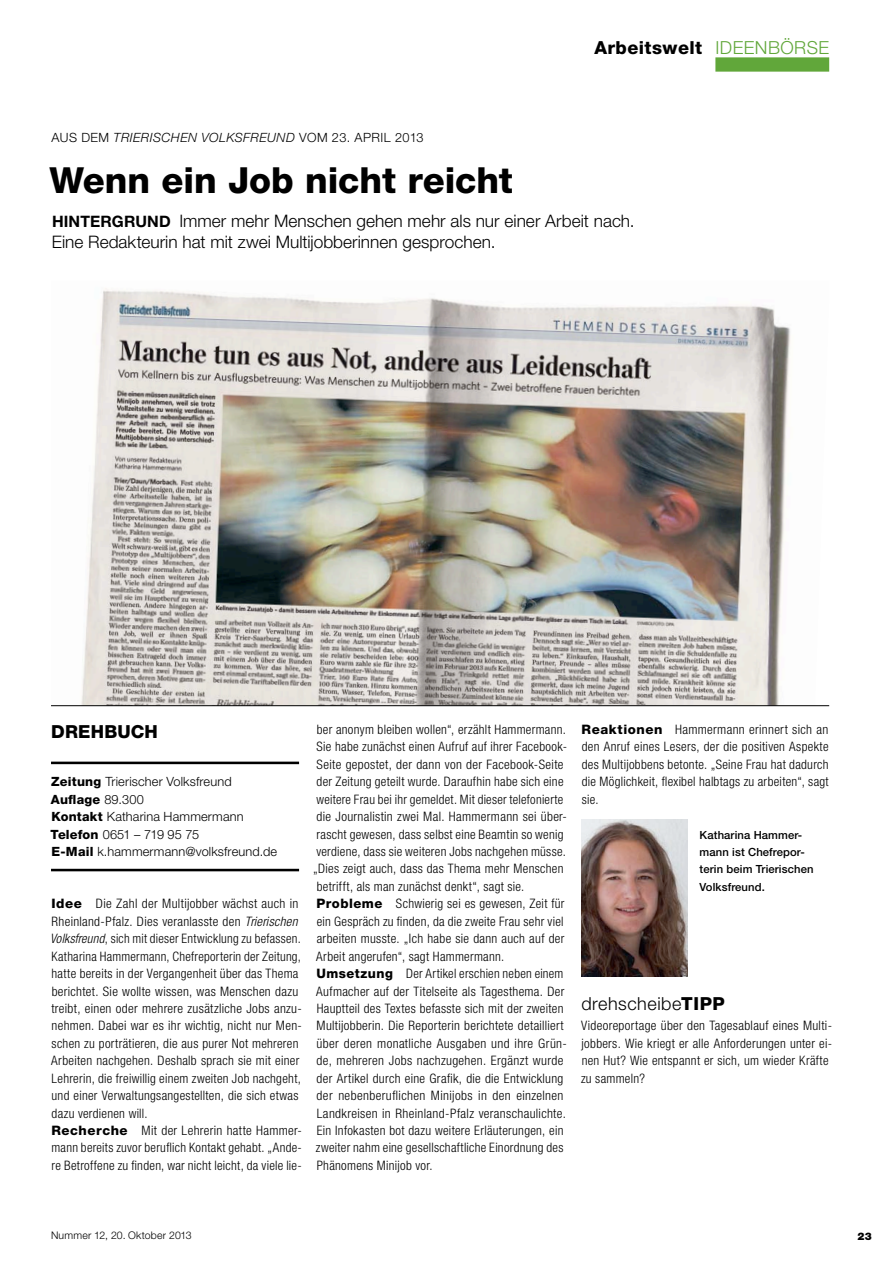
<style>
.page{position:relative;width:893px;height:1263px;background:#fff}
.page>*{position:absolute;margin:0;border:0;box-sizing:border-box;transform-origin:0 0}
.t1{font:800 36px "Helvetica Neue LT Std";letter-spacing:-.005em;color:#000}
.t2{font:800 18px "Helvetica Neue LT Std";letter-spacing:.025em;color:#000}
.t3{font:300 18px "Helvetica Neue LT Std";color:#000}
.t4{font:300 17.25px/21px "Helvetica Neue LT Std";color:#000}
.t5{font:300 condensed 13.05px/17.4px "Helvetica Neue LT Std";letter-spacing:.02em;color:#000}
.t6{font:300 12.75px/17.4px "Helvetica Neue LT Std";letter-spacing:.015em;color:#000}
.t7{font:italic 300 12.75px "Helvetica Neue LT Std";letter-spacing:.04em;color:#000}
.t8{font:500 11.25px/17.4px "Helvetica Neue LT Std";letter-spacing:.01em;color:#000}
.t9{font:300 10.5px "Helvetica Neue LT Std";color:#000}
.t10{font:900 10.5px "Helvetica Neue LT Std";color:#000}
.s1{font-weight:300;color:#61a73a}
.s2{font-style:normal}
.s3{font-style:italic}
.s4{font-weight:700;font-size:15.75px}
.s5{font-weight:800}
.s6{font-weight:800;font-stretch:normal}
</style>
<div class="page">
<img style="left:81px;top:288px;width:710px;height:417px">
<div style="left:715px;top:57px;width:114px;height:15px;background:#61a73a"></div>
<hr style="left:51px;top:762px;width:248px;height:2px;background:#000">
<hr style="left:51px;top:869px;width:248px;height:2px;background:#000">
<img style="left:581px;top:819px;width:106px;height:158px">
<hr style="left:51px;top:705px;width:778px;height:1px;background:#000">
<h2 class="t2" style="left:594px;top:37px;width:236px">Arbeitswelt <span class="s1">ideenbörse</span></h2>
<p class="t7" style="left:52px;top:130px;width:130px"><span class="s2">Aus dem</span> TRIERISCHEN</p>
<p class="t7" style="left:201px;top:130px;width:10px">VOLKSFRE</p>
<p class="t6" style="left:267px;top:129px;width:158px"><span class="s3">UND</span> vom 23. april 2013</p>
<h1 class="t1" style="left:49px;top:159px;width:465px">Wenn ein Job nicht reicht</h1>
<h3 class="t4" style="left:52px;top:210px;width:584px"><span class="s4">HINTERG RUND</span> I mmer mehr Menschen gehen mehr als nur einer Arbeit nach.<br>Eine Redakteurin hat mit zwei Multijobberinnen gesprochen.</h3>
<h2 class="t2" style="left:51px;top:721px;width:108px">Drehbuch</h2>
<p class="t6" style="left:51px;top:773px;width:228px"><span class="s5">Zeitung</span> Trierischer Volksfreund<br><span class="s5">Auflage</span> 89.300<br><span class="s5">Kontakt</span> Katharina Hammermann<br><span class="s5">Telefon</span> 0651 – 719 95 75<br><span class="s5">E-Mail</span> k.hammermann@volksfreund.de</p>
<p class="t5" style="left:50px;top:895px;width:253px"><span class="s6">Idee</span> Die Zahl der Multijobber wächst auch in Rheinland-Pfalz. Dies veranlasste den <span class="s3">Trierischen Volksfreund</span>, sich mit dieser Entwicklung zu befassen.<br>Katharina Hammermann, Chefreporterin der Zeitung, hatte bereits in der Vergangenheit über das Thema berichtet. Sie wollte wissen, was Menschen dazu treibt, einen oder mehrere zusätzliche Jobs anzu&shy;nehmen. Dabei war es ihr wichtig, nicht nur Men&shy;schen zu porträtieren, die aus purer Not mehreren Arbeiten nachgehen. Deshalb sprach sie mit einer Lehrerin, die freiwillig einem zweiten Job nachgeht, und einer Verwaltungsangestellten, die sich etwas dazu verdienen will.<br><span class="s6">Recherche</span> Mit der Lehrerin hatte Hammer&shy;mann bereits zuvor beruflich Kontakt gehabt. „Ande&shy;re Betroffene zu finden, war nicht leicht, da viele lie-</p>
<p class="t5" style="left:313px;top:720px;width:255px">ber anonym bleiben wollen“, erzählt Hammermann.<br>Sie habe zunächst einen Aufruf auf ihrer Facebook-Seite gepostet, der dann von der Facebook-Seite der Zeitung geteilt wurde. Daraufhin habe sich eine weitere Frau bei ihr gemeldet. Mit dieser telefonierte die Journalistin zwei Mal. Hammermann sei über&shy;rascht gewesen, dass selbst eine Beamtin so wenig verdiene, dass sie weiteren Jobs nachgehen müsse. „Dies zeigt auch, dass das Thema mehr Menschen betrifft, als man zunächst denkt“, sagt sie.<br><span class="s6">Probleme</span> Schwierig sei es gewesen, Zeit für ein Gespräch zu finden, da die zweite Frau sehr viel arbeiten musste. „Ich habe sie dann auch auf der Arbeit angerufen“, sagt Hammermann.<br><span class="s6">Umsetzung</span> Der Artikel erschien neben einem Aufmacher auf der Titelseite als Tagesthema. Der Hauptteil des Textes befasste sich mit der zweiten Multijobberin. Die Reporterin berichtete detailliert über deren monatliche Ausgaben und ihre Grün&shy;de, mehreren Jobs nachzugehen. Ergänzt wurde der Artikel durch eine Grafik, die die Entwicklung der nebenberuflichen Minijobs in den einzelnen Landkreisen in Rheinland-Pfalz veranschaulichte.<br>Ein Infokasten bot dazu weitere Erläuterungen, ein zweiter nahm eine gesellschaftliche Einordnung des Phänomens Minijob vor.</p>
<p class="t5" style="left:582px;top:720px;width:249px;text-align:justify"><span class="s6">Reaktionen</span> Hammermann erinnert sich an den Anruf eines Lesers, der die positiven Aspekte des Multijobbens betonte. „Seine Frau hat dadurch die Möglichkeit, flexibel halbtags zu arbeiten“, sagt sie.</p>
<p class="t8" style="left:700px;top:826px;width:115px">Katharina Hammer&shy;mann ist Chefrepor&shy;terin beim Trierischen<br>Volksfreund.</p>
<h2 class="t3" style="left:581px;top:992px;width:145px">drehscheibe<span class="s5">ti pp</span></h2>
<p class="t5" style="left:581px;top:1017px;width:253px">Videoreportage über den Tagesablauf eines Multi&shy;jobbers. Wie kriegt er alle Anforderungen unter ei&shy;nen Hut? Wie entspannt er sich, um wieder Kräfte zu sammeln?</p>
<p class="t9" style="left:51px;top:1229px;width:142px">Nummer 12, 20. Oktober 2013</p>
<p class="t10" style="left:857px;top:1230px;width:16px">23</p>
</div>
